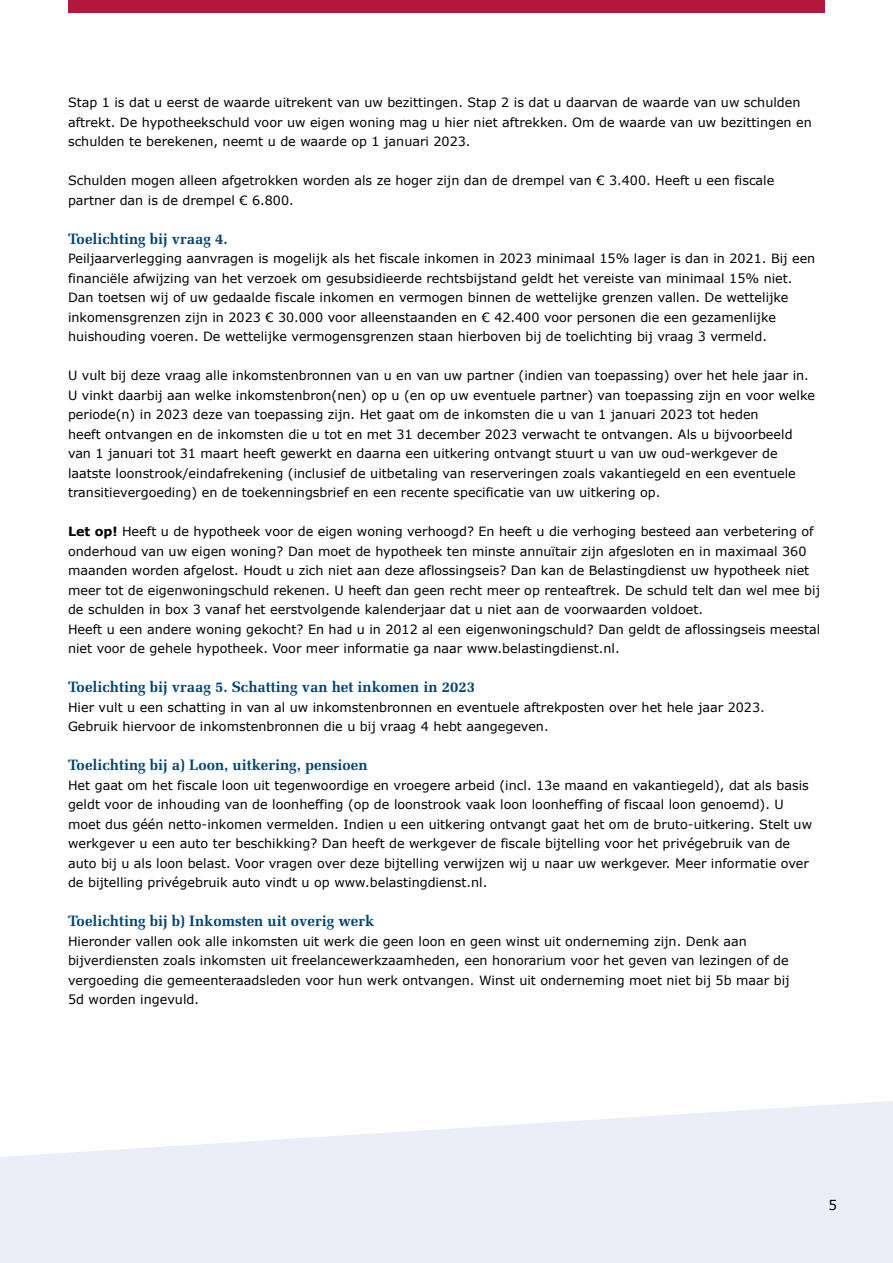
<style>
.page{position:relative;width:893px;height:1263px;background:#fff}
.page>*{position:absolute;margin:0;border:0;box-sizing:border-box;transform-origin:0 0}
.t1{font:700 15px "Melior LT Std";color:#004379}
.t2{font:13.5px "Verdana";color:#000}
.t3{font:12.75px/19.5px "Verdana";color:#000}
.s1{font-weight:700}
</style>
<div class="page">
<svg style="left:0;top:1101px;width:893px;height:162px;fill:#ebeef6"></svg>
<div style="left:68px;top:0;width:757px;height:13px;background:#b4163c"></div>
<p class="t3" style="left:68px;top:93px;width:745px">Stap 1 is dat u eerst de waarde uitrekent van uw bezittingen. Stap 2 is dat u daarvan de waarde van uw schulden aftrekt. De hypotheekschuld voor uw eigen woning mag u hier niet aftrekken. Om de waarde van uw bezittingen en schulden te berekenen, neemt u de waarde op 1 januari 2023.</p>
<p class="t3" style="left:68px;top:171px;width:708px">Schulden mogen alleen afgetrokken worden als ze hoger zijn dan de drempel van € 3.400. Heeft u een fiscale partner dan is de drempel € 6.800.</p>
<p class="t1" style="left:68px;top:229px;width:161px">Toelichting bij vraag 4.</p>
<p class="t3" style="left:68px;top:249px;width:749px">Peiljaarverlegging aanvragen is mogelijk als het fiscale inkomen in 2023 minimaal 15% lager is dan in 2021. Bij een financiële afwijzing van het verzoek om gesubsidieerde rechtsbijstand geldt het vereiste van minimaal 15% niet.<br>Dan toetsen wij of uw gedaalde fiscale inkomen en vermogen binnen de wettelijke grenzen vallen. De wettelijke inkomensgrenzen zijn in 2023 € 30.000 voor alleenstaanden en € 42.400 voor personen die een gezamenlijke huishouding voeren. De wettelijke vermogensgrenzen staan hierboven bij de toelichting bij vraag 3 vermeld.</p>
<p class="t3" style="left:68px;top:366px;width:748px">U vult bij deze vraag alle inkomstenbronnen van u en van uw partner (indien van toepassing) over het hele jaar in.<br>U vinkt daarbij aan welke inkomstenbron(nen) op u (en op uw eventuele partner) van toepassing zijn en voor welke periode(n) in 2023 deze van toepassing zijn. Het gaat om de inkomsten die u van 1 januari 2023 tot heden<br>heeft ontvangen en de inkomsten die u tot en met 31 december 2023 verwacht te ontvangen. Als u bijvoorbeeld van 1 januari tot 31 maart heeft gewerkt en daarna een uitkering ontvangt stuurt u van uw oud-werkgever de laatste loonstrook/eindafrekening (inclusief de uitbetaling van reserveringen zoals vakantiegeld en een eventuele transitievergoeding) en de toekenningsbrief en een recente specificatie van uw uitkering op.</p>
<p class="t3" style="left:68px;top:522px;width:754px"><span class="s1">Let op!</span> Heeft u de hypotheek voor de eigen woning verhoogd? En heeft u die verhoging besteed aan verbetering of onderhoud van uw eigen woning? Dan moet de hypotheek ten minste annuïtair zijn afgesloten en in maximaal 360 maanden worden afgelost. Houdt u zich niet aan deze aflossingseis? Dan kan de Belastingdienst uw hypotheek niet meer tot de eigenwoningschuld rekenen. U heeft dan geen recht meer op renteaftrek. De schuld telt dan wel mee bij de schulden in box 3 vanaf het eerstvolgende kalenderjaar dat u niet aan de voorwaarden voldoet.<br>Heeft u een andere woning gekocht? En had u in 2012 al een eigenwoningschuld? Dan geldt de aflossingseis meestal niet voor de gehele hypotheek. Voor meer informatie ga naar www.belastingdienst.nl.</p>
<p class="t1" style="left:68px;top:678px;width:409px">Toelichting bij vraag 5. Schatting van het inkomen in 2023</p>
<p class="t3" style="left:68px;top:697px;width:698px">Hier vult u een schatting in van al uw inkomstenbronnen en eventuele aftrekposten over het hele jaar 2023.<br>Gebruik hiervoor de inkomstenbronnen die u bij vraag 4 hebt aangegeven.</p>
<p class="t1" style="left:68px;top:756px;width:301px">Toelichting bij a) Loon, uitkering, pensioen</p>
<p class="t3" style="left:68px;top:775px;width:746px">Het gaat om het fiscale loon uit tegenwoordige en vroegere arbeid (incl. 13e maand en vakantiegeld), dat als basis geldt voor de inhouding van de loonheffing (op de loonstrook vaak loon loonheffing of fiscaal loon genoemd). U moet dus géén netto-inkomen vermelden. Indien u een uitkering ontvangt gaat het om de bruto-uitkering. Stelt uw werkgever u een auto ter beschikking? Dan heeft de werkgever de fiscale bijtelling voor het privégebruik van de auto bij u als loon belast. Voor vragen over deze bijtelling verwijzen wij u naar uw werkgever. Meer informatie over de bijtelling privégebruik auto vindt u op www.belastingdienst.nl.</p>
<p class="t1" style="left:68px;top:912px;width:308px">Toelichting bij b) Inkomsten uit overig werk</p>
<p class="t3" style="left:68px;top:931px;width:723px">Hieronder vallen ook alle inkomsten uit werk die geen loon en geen winst uit onderneming zijn. Denk aan bijverdiensten zoals inkomsten uit freelancewerkzaamheden, een honorarium voor het geven van lezingen of de vergoeding die gemeenteraadsleden voor hun werk ontvangen. Winst uit onderneming moet niet bij 5b maar bij 5d worden ingevuld.</p>
<p class="t2" style="left:828px;top:1196px;width:10px">5</p>
</div>
